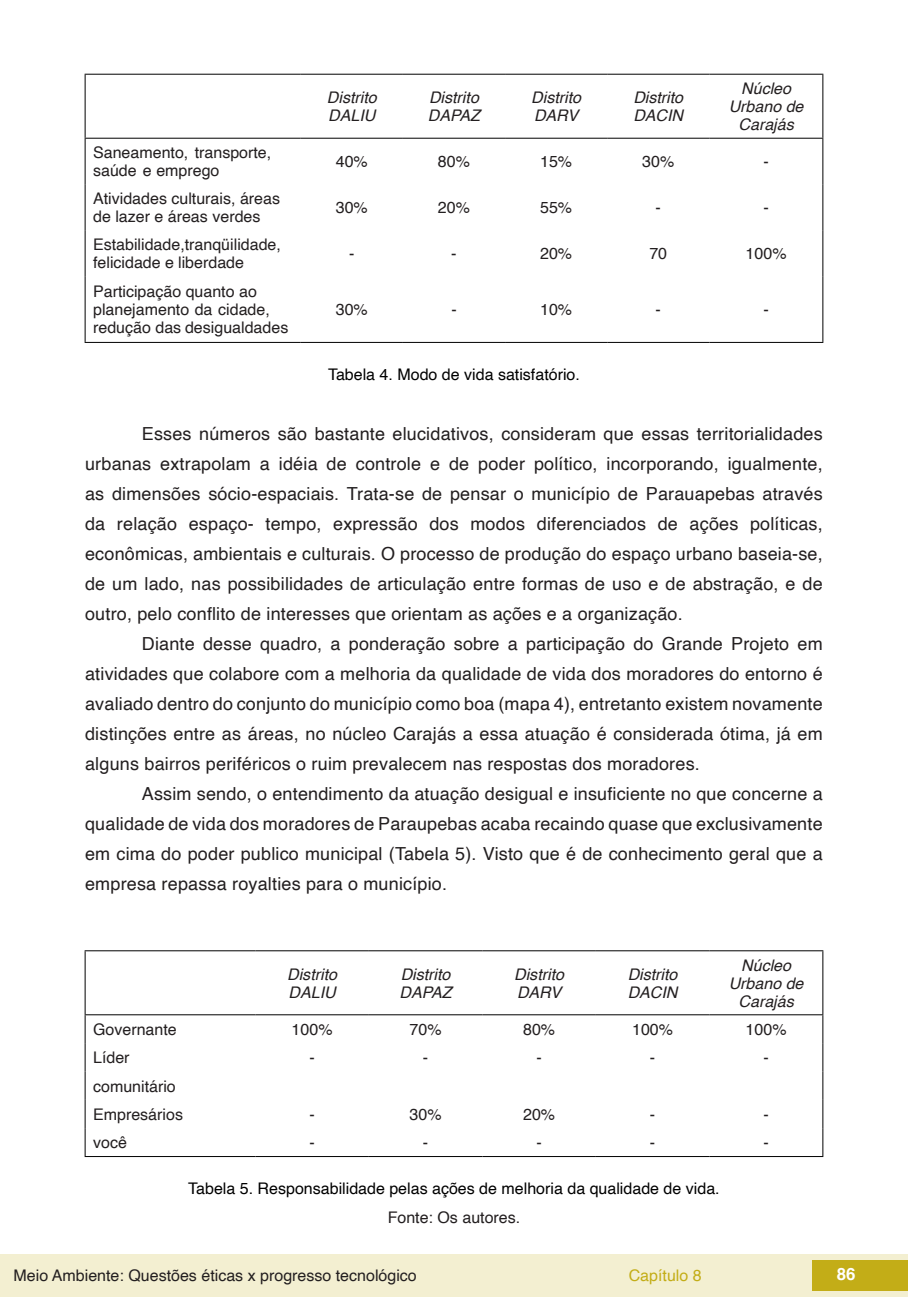
<style>
.page{position:relative;width:908px;height:1304px;background:#fff}
.page>*{position:absolute;margin:0;border:0;box-sizing:border-box;transform-origin:0 0}
.txt{font:18px/30px "Helvetica";letter-spacing:.01em;color:#231f20;text-align:justify}
.t1{font:700 16.8px "Helvetica";color:#fff}
.tab_txt_centro{font:16px/18px "Helvetica";color:#231f20}
.tab_txt_centro-2{font:italic 16px/18px "Helvetica";color:#231f20}
.info_tab_graf_imag{font:16px "Helvetica";color:#000}
.fonte_tab_gra_imag{font:16px "Helvetica";color:#231f20}
.t2{font:16px "Helvetica";color:#c3ad17}
</style>
<div class="page">
<div style="left:0;top:1254px;width:906px;height:43px;background:#f3efd1"></div>
<div style="left:812px;top:1261px;width:95px;height:30px;background:#c3ad17"></div>
<hr style="left:85px;top:139px;width:1px;height:45px;background:#000">
<hr style="left:822px;top:139px;width:1px;height:45px;background:#000">
<hr style="left:85px;top:184px;width:1px;height:46px;background:#000">
<hr style="left:822px;top:184px;width:1px;height:46px;background:#000">
<hr style="left:85px;top:230px;width:1px;height:46px;background:#000">
<hr style="left:822px;top:230px;width:1px;height:46px;background:#000">
<hr style="left:85px;top:276px;width:1px;height:66px;background:#000">
<hr style="left:822px;top:276px;width:1px;height:66px;background:#000">
<hr style="left:85px;top:342px;width:215px;height:1px;background:#000">
<hr style="left:300px;top:342px;width:103px;height:1px;background:#000">
<hr style="left:403px;top:342px;width:102px;height:1px;background:#000">
<hr style="left:505px;top:342px;width:102px;height:1px;background:#000">
<hr style="left:607px;top:342px;width:102px;height:1px;background:#000">
<hr style="left:709px;top:342px;width:114px;height:1px;background:#000">
<hr style="left:85px;top:74px;width:215px;height:1px;background:#000">
<hr style="left:85px;top:75px;width:1px;height:63px;background:#000">
<hr style="left:300px;top:74px;width:103px;height:1px;background:#000">
<hr style="left:403px;top:74px;width:102px;height:1px;background:#000">
<hr style="left:505px;top:74px;width:102px;height:1px;background:#000">
<hr style="left:607px;top:74px;width:102px;height:1px;background:#000">
<hr style="left:709px;top:74px;width:114px;height:1px;background:#000">
<hr style="left:822px;top:75px;width:1px;height:63px;background:#000">
<hr style="left:85px;top:138px;width:215px;height:1px;background:#000">
<hr style="left:300px;top:138px;width:103px;height:1px;background:#000">
<hr style="left:403px;top:138px;width:102px;height:1px;background:#000">
<hr style="left:505px;top:138px;width:102px;height:1px;background:#000">
<hr style="left:607px;top:138px;width:102px;height:1px;background:#000">
<hr style="left:709px;top:138px;width:114px;height:1px;background:#000">
<svg style="left:85px;top:1015px;width:1px;height:141px"></svg>
<svg style="left:822px;top:1015px;width:1px;height:141px"></svg>
<hr style="left:85px;top:1156px;width:170px;height:1px;background:#000">
<hr style="left:255px;top:1156px;width:114px;height:1px;background:#000">
<hr style="left:369px;top:1156px;width:113px;height:1px;background:#000">
<hr style="left:482px;top:1156px;width:113px;height:1px;background:#000">
<hr style="left:595px;top:1156px;width:114px;height:1px;background:#000">
<hr style="left:709px;top:1156px;width:114px;height:1px;background:#000">
<hr style="left:85px;top:950px;width:170px;height:1px;background:#000">
<hr style="left:85px;top:951px;width:1px;height:63px;background:#000">
<hr style="left:255px;top:950px;width:114px;height:1px;background:#000">
<hr style="left:369px;top:950px;width:113px;height:1px;background:#000">
<hr style="left:482px;top:950px;width:113px;height:1px;background:#000">
<hr style="left:595px;top:950px;width:114px;height:1px;background:#000">
<hr style="left:709px;top:950px;width:114px;height:1px;background:#000">
<hr style="left:822px;top:951px;width:1px;height:63px;background:#000">
<hr style="left:85px;top:1014px;width:170px;height:1px;background:#000">
<hr style="left:255px;top:1014px;width:114px;height:1px;background:#000">
<hr style="left:369px;top:1014px;width:113px;height:1px;background:#000">
<hr style="left:482px;top:1014px;width:113px;height:1px;background:#000">
<hr style="left:595px;top:1014px;width:114px;height:1px;background:#000">
<hr style="left:709px;top:1014px;width:114px;height:1px;background:#000">
<p class="tab_txt_centro-2" style="left:327px;top:89px;width:51px">Distrito<br>DALIU</p>
<p class="tab_txt_centro-2" style="left:427px;top:89px;width:54px">Distrito<br>DAPAZ</p>
<p class="tab_txt_centro-2" style="left:531px;top:89px;width:51px">Distrito<br>DARV</p>
<p class="tab_txt_centro-2" style="left:633px;top:89px;width:51px">Distrito<br>DACIN</p>
<p class="tab_txt_centro-2" style="left:728px;top:80px;width:76px;text-align:center">Núcleo<br>Urbano de</p>
<p class="tab_txt_centro-2" style="left:738px;top:116px;width:57px">Carajás</p>
<p class="tab_txt_centro" style="left:93px;top:144px;width:180px">Saneamento, transporte, saúde e emprego</p>
<p class="tab_txt_centro" style="left:335px;top:153px;width:34px">40%</p>
<p class="tab_txt_centro" style="left:438px;top:153px;width:34px">80%</p>
<p class="tab_txt_centro" style="left:540px;top:153px;width:34px">15%</p>
<p class="tab_txt_centro" style="left:642px;top:153px;width:34px">30%</p>
<p class="tab_txt_centro" style="left:763px;top:153px;width:7px">-</p>
<p class="tab_txt_centro" style="left:93px;top:190px;width:188px">Atividades culturais, áreas de lazer e áreas verdes</p>
<p class="tab_txt_centro" style="left:335px;top:199px;width:34px">30%</p>
<p class="tab_txt_centro" style="left:438px;top:199px;width:34px">20%</p>
<p class="tab_txt_centro" style="left:540px;top:199px;width:34px">55%</p>
<p class="tab_txt_centro" style="left:655px;top:199px;width:7px">-</p>
<p class="tab_txt_centro" style="left:763px;top:199px;width:7px">-</p>
<p class="tab_txt_centro" style="left:93px;top:236px;width:189px">Estabilidade,tranqüilidade, felicidade e liberdade</p>
<p class="tab_txt_centro" style="left:349px;top:245px;width:7px">-</p>
<p class="tab_txt_centro" style="left:451px;top:245px;width:7px">-</p>
<p class="tab_txt_centro" style="left:540px;top:245px;width:34px">20%</p>
<p class="tab_txt_centro" style="left:649px;top:245px;width:19px">70</p>
<p class="tab_txt_centro" style="left:745px;top:245px;width:42px">100%</p>
<p class="tab_txt_centro" style="left:93px;top:283px;width:197px">Participação quanto ao planejamento da cidade, redução das desigualdades</p>
<p class="tab_txt_centro" style="left:335px;top:301px;width:34px">30%</p>
<p class="tab_txt_centro" style="left:451px;top:301px;width:7px">-</p>
<p class="tab_txt_centro" style="left:540px;top:301px;width:34px">10%</p>
<p class="tab_txt_centro" style="left:655px;top:301px;width:7px">-</p>
<p class="tab_txt_centro" style="left:763px;top:301px;width:7px">-</p>
<p class="info_tab_graf_imag" style="left:328px;top:362px;width:253px">Tabela 4. Modo de vida satisfatório.</p>
<p class="txt" style="left:85px;top:419px;width:738px;text-indent:57px">Esses números são bastante elucidativos, consideram que essas territorialidades urbanas extrapolam a idéia de controle e de poder político, incorporando, igualmente, as dimensões sócio-espaciais. Trata-se de pensar o município de Parauapebas através da relação espaço- tempo, expressão dos modos diferenciados de ações políticas, econômicas, ambientais e culturais. O processo de produção do espaço urbano baseia-se, de um lado, nas possibilidades de articulação entre formas de uso e de abstração, e de outro, pelo conflito de interesses que orientam as ações e a organização.</p>
<p class="txt" style="left:85px;top:629px;width:738px;text-indent:57px">Diante desse quadro, a ponderação sobre a participação do Grande Projeto em atividades que colabore com a melhoria da qualidade de vida dos moradores do entorno é avaliado dentro do conjunto do município como boa (mapa 4), entretanto existem novamente distinções entre as áreas, no núcleo Carajás a essa atuação é considerada ótima, já em alguns bairros periféricos o ruim prevalecem nas respostas dos moradores.</p>
<p class="txt" style="left:85px;top:779px;width:738px;text-indent:57px">Assim sendo, o entendimento da atuação desigual e insuficiente no que concerne a qualidade de vida dos moradores de Paraupebas acaba recaindo quase que exclusivamente em cima do poder publico municipal (Tabela 5). Visto que é de conhecimento geral que a empresa repassa royalties para o município.</p>
<p class="tab_txt_centro-2" style="left:287px;top:966px;width:51px">Distrito<br>DALIU</p>
<p class="tab_txt_centro-2" style="left:399px;top:966px;width:54px">Distrito<br>DAPAZ</p>
<p class="tab_txt_centro-2" style="left:514px;top:966px;width:51px">Distrito<br>DARV</p>
<p class="tab_txt_centro-2" style="left:627px;top:966px;width:51px">Distrito<br>DACIN</p>
<p class="tab_txt_centro-2" style="left:728px;top:957px;width:76px;text-align:center">Núcleo<br>Urbano de<br>Carajás</p>
<p class="tab_txt_centro" style="left:93px;top:1021px;width:85px">Governante</p>
<p class="tab_txt_centro" style="left:291px;top:1021px;width:42px">100%</p>
<p class="tab_txt_centro" style="left:409px;top:1021px;width:34px">70%</p>
<p class="tab_txt_centro" style="left:523px;top:1021px;width:34px">80%</p>
<p class="tab_txt_centro" style="left:632px;top:1021px;width:42px">100%</p>
<p class="tab_txt_centro" style="left:745px;top:1021px;width:42px">100%</p>
<p class="tab_txt_centro" style="left:93px;top:1049px;width:38px">Líder</p>
<p class="tab_txt_centro" style="left:309px;top:1049px;width:7px">-</p>
<p class="tab_txt_centro" style="left:423px;top:1049px;width:7px">-</p>
<p class="tab_txt_centro" style="left:536px;top:1049px;width:7px">-</p>
<p class="tab_txt_centro" style="left:649px;top:1049px;width:7px">-</p>
<p class="tab_txt_centro" style="left:763px;top:1049px;width:7px">-</p>
<p class="tab_txt_centro" style="left:93px;top:1077px;width:84px">comunitário</p>
<p class="tab_txt_centro" style="left:93px;top:1106px;width:91px">Empresários</p>
<p class="tab_txt_centro" style="left:309px;top:1106px;width:7px">-</p>
<p class="tab_txt_centro" style="left:409px;top:1106px;width:34px">30%</p>
<p class="tab_txt_centro" style="left:523px;top:1106px;width:34px">20%</p>
<p class="tab_txt_centro" style="left:649px;top:1106px;width:7px">-</p>
<p class="tab_txt_centro" style="left:763px;top:1106px;width:7px">-</p>
<p class="tab_txt_centro" style="left:93px;top:1134px;width:35px">você</p>
<p class="tab_txt_centro" style="left:309px;top:1134px;width:7px">-</p>
<p class="tab_txt_centro" style="left:423px;top:1134px;width:7px">-</p>
<p class="tab_txt_centro" style="left:536px;top:1134px;width:7px">-</p>
<p class="tab_txt_centro" style="left:649px;top:1134px;width:7px">-</p>
<p class="tab_txt_centro" style="left:763px;top:1134px;width:7px">-</p>
<p class="info_tab_graf_imag" style="left:188px;top:1176px;width:532px">Tabela 5. Responsabilidade pelas ações de melhoria da qualidade de vida.</p>
<p class="fonte_tab_gra_imag" style="left:387px;top:1205px;width:134px">Fonte: Os autores.</p>
<p class="tab_txt_centro" style="left:14px;top:1267px;width:404px">Meio Ambiente: Questões éticas x progresso tecnológico</p>
<p class="t2" style="left:628px;top:1263px;width:74px">Capítulo 8</p>
<p class="t1" style="left:836px;top:1261px;width:20px">86</p>
</div>
